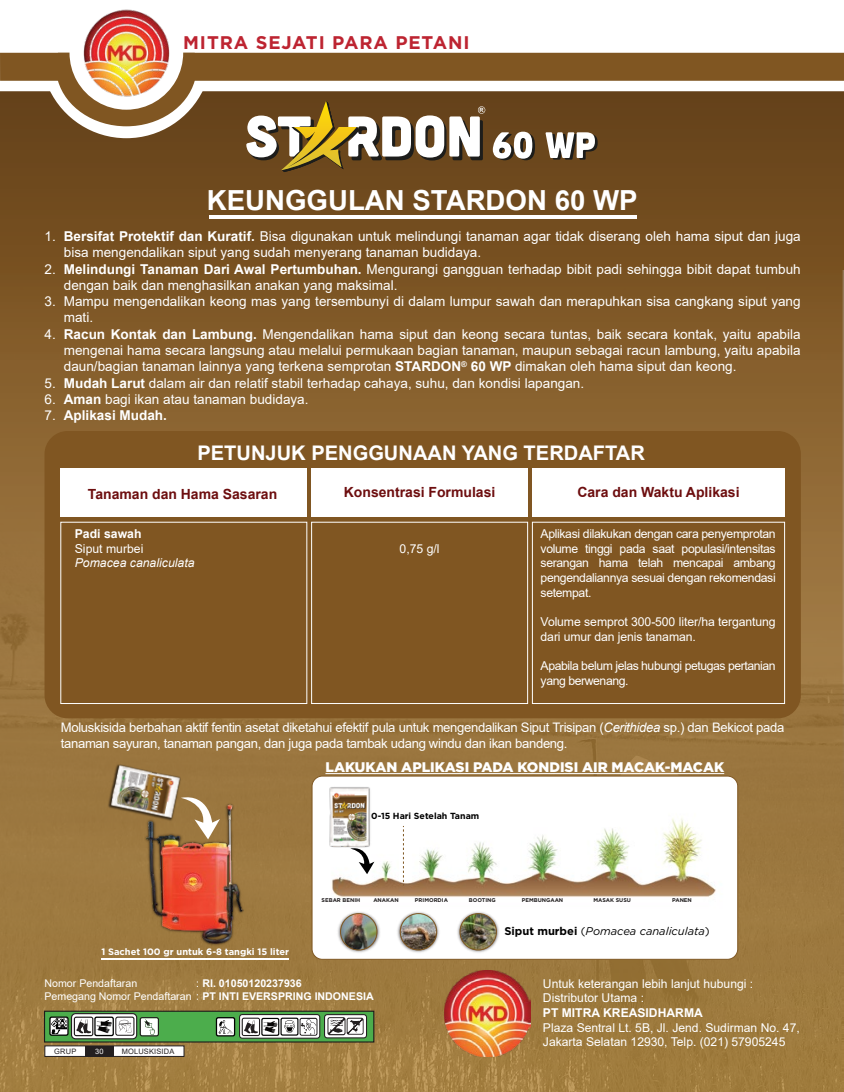
<style>
.page{position:relative;width:844px;height:1092px;background:#fff}
.page>*{position:absolute;margin:0;border:0;box-sizing:border-box;transform-origin:0 0}
.t1{font:700 27.65px "Arial";color:#fff}
.t2{font:700 20.12px "Arial";color:#fff}
.t3{font:700 18.38px "Gotham";letter-spacing:.05em;color:#bd2431}
.t4{font:700 14px "Arial";color:#6d0e0f}
.t5{font:900 13.83px "Gotham";color:#fff}
.t6{font:13.65px/16.3px "Arial";color:#fff;text-align:justify}
.t7{font:13.12px/15.8px "Arial";letter-spacing:-.025em;color:#fff}
.t8{font:12.25px/14.7px "Arial";letter-spacing:-.03em;color:#fff;text-align:justify}
.t9{font:12.25px/14.7px "Arial";letter-spacing:-.01em;color:#fff}
.t10{font:italic 12.25px "Arial";color:#fff}
.t11{font:12.25px "Arial";color:#fff}
.t12{font:700 12.25px "Arial";color:#fff}
.t13{font:12.08px/14.5px "Arial";color:#fff}
.t14{font:700 12.08px "Arial";color:#fff}
.t15{font:italic 11.2px "Gotham";color:#000}
.t16{font:700 10.67px/12.8px "Arial";color:#fff}
.t17{font:10.67px/12.8px "Arial";color:#fff}
.t18{font:700 9.28px "Gotham";color:#fff}
.t19{font:700 8.92px "Gotham";color:#000}
.t20{font:7.35px "Arial";letter-spacing:.025em;color:#231f20}
.t21{font:7.35px "Arial";color:#fff}
.t22{font:700 5.77px "Arial";color:#fff}
.t23{font:700 5.42px "Gotham";color:#231f20}
.s1{font-weight:700}
.s2{font-style:italic}
.s3{font-weight:700;font-style:normal}
.s4{font-style:normal}
</style>
<div class="page">
<div style="left:0;top:0;width:843px;height:1091px;background:#704a1e"></div>
<img style="left:0;top:270px;width:843px;height:821px">
<div style="left:0;top:0;width:843px;height:91px;background:#fff"></div>
<div style="left:0;top:53px;width:843px;height:28px;background:#805622"></div>
<svg style="left:41px;top:52px;width:170px;height:86px"></svg>
<img style="left:73px;top:9px;width:106px;height:94px">
<img style="left:444px;top:970px;width:86px;height:86px">
<div style="left:44px;top:1045px;width:140px;height:11px;background:#fff;border:1px solid #231f20"></div>
<div style="left:85px;top:1045px;width:28px;height:11px;background:#231f20"></div>
<div style="left:44px;top:1010px;width:330px;height:32px;background:#4cad4c;border:1px solid #1d1d1b"></div>
<svg style="left:49px;top:1016px;width:20px;height:19px"></svg>
<svg style="left:51px;top:1017px;width:16px;height:17px"></svg>
<svg style="left:216px;top:1017px;width:19px;height:19px"></svg>
<svg style="left:71px;top:1013px;width:66px;height:25px"></svg>
<div style="left:71px;top:1012px;width:66px;height:27px;border:1px solid #231f20;border-radius:4px"></div>
<svg style="left:239px;top:1014px;width:81px;height:24px"></svg>
<div style="left:239px;top:1013px;width:81px;height:25px;border:1px solid #231f20;border-radius:3px"></div>
<svg style="left:241px;top:1017px;width:76px;height:18px"></svg>
<div style="left:324px;top:1014px;width:42px;height:23px;background:linear-gradient(to right,#fff,#fff);border-radius:3px"></div>
<div style="left:324px;top:1013px;width:43px;height:25px;border:1px solid #231f20;border-radius:3px"></div>
<svg style="left:327px;top:1017px;width:36px;height:18px"></svg>
<svg style="left:74px;top:1016px;width:60px;height:20px"></svg>
<svg style="left:140px;top:1017px;width:19px;height:19px"></svg>
<div style="left:44px;top:431px;width:756px;height:287px;background:#805622;border-radius:23px"></div>
<div style="left:61px;top:468px;width:246px;height:49px;background:#fff"></div>
<div style="left:311px;top:468px;width:216px;height:49px;background:#fff"></div>
<div style="left:532px;top:468px;width:252px;height:49px;background:#fff"></div>
<div style="left:311px;top:522px;width:217px;height:181px;border:1px solid #fff"></div>
<svg style="left:492px;top:132px;width:43px;height:28px"></svg>
<svg style="left:545px;top:132px;width:52px;height:28px"></svg>
<svg style="left:246px;top:101px;width:239px;height:71px"></svg>
<hr style="left:209px;top:216px;width:427px;height:3px;background:#fff">
<img style="left:107px;top:763px;width:75px;height:59px">
<img style="left:107px;top:762px;width:74px;height:58px">
<svg style="left:181px;top:792px;width:39px;height:9px"></svg>
<img style="left:142px;top:801px;width:104px;height:146px">
<img style="left:145px;top:804px;width:98px;height:139px">
<hr style="left:102px;top:957px;width:187px;height:2px;background:#fff">
<hr style="left:325px;top:773px;width:399px;height:1px;background:#fff">
<div style="left:312px;top:776px;width:425px;height:183px;background:#fff;border-radius:10px"></div>
<div style="left:311px;top:775px;width:427px;height:184px;border:1px solid #805823;border-radius:10px"></div>
<img style="left:331px;top:818px;width:385px;height:79px">
<svg style="left:403px;top:825px;width:1px;height:60px"></svg>
<svg style="left:350px;top:845px;width:24px;height:29px"></svg>
<img style="left:331px;top:818px;width:41px;height:30px">
<img style="left:329px;top:787px;width:41px;height:60px">
<img style="left:338px;top:912px;width:42px;height:41px">
<img style="left:340px;top:913px;width:37px;height:36px;border-radius:18px">
<div style="left:340px;top:913px;width:37px;height:37px;border:1px solid #805823;border-radius:50%"></div>
<img style="left:397px;top:912px;width:42px;height:41px">
<img style="left:400px;top:913px;width:36px;height:36px;border-radius:18px">
<div style="left:400px;top:913px;width:36px;height:37px;border:1px solid #805823;border-radius:50%"></div>
<img style="left:457px;top:912px;width:42px;height:41px">
<img style="left:460px;top:913px;width:36px;height:36px;border-radius:18px">
<div style="left:459px;top:913px;width:37px;height:37px;border:1px solid #805823;border-radius:50%"></div>
<h3 class="t3" style="left:183px;top:32px;width:288px">MITRA SEJATI PARA PETANI</h3>
<p class="t22" style="left:479px;top:106px;width:6px">R</p>
<p class="t6" style="left:44px;top:228px;width:13px">1.</p>
<p class="t6" style="left:44px;top:260px;width:13px">2.</p>
<p class="t6" style="left:44px;top:293px;width:13px">3.</p>
<p class="t6" style="left:44px;top:325px;width:13px">4.</p>
<p class="t6" style="left:44px;top:374px;width:13px">5.<br>6.<br>7.</p>
<h1 class="t1" style="left:207px;top:181px;width:432px">KEUNGGULAN STARDON 60 WP</h1>
<p class="t6" style="left:64px;top:228px;width:738px;text-align:left"><span class="s1">Bersifat Protektif dan Kuratif.</span> Bisa digunakan untuk melindungi tanaman agar tidak diserang oleh hama siput dan juga bisa mengendalikan siput yang sudah menyerang tanaman budidaya.<br><span class="s1">Melindungi Tanaman Dari Awal Pertumbuhan.</span> Mengurangi gangguan terhadap bibit padi sehingga bibit dapat tumbuh dengan baik dan menghasilkan anakan yang maksimal.<br>Mampu mengendalikan keong mas yang tersembunyi di dalam lumpur sawah dan merapuhkan sisa cangkang siput yang mati.<br><span class="s1">Racun Kontak dan Lambung.</span> Mengendalikan hama siput dan keong secara tuntas, baik secara kontak, yaitu apabila mengenai hama secara langsung atau melalui permukaan bagian tanaman, maupun sebagai racun lambung, yaitu apabila daun/bagian tanaman lainnya yang terkena semprotan <span class="s1">STARDON</span><sup>®</sup> <span class="s1">60 WP</span> dimakan oleh hama siput dan keong.<br><span class="s1">Mudah Larut</span> dalam air dan relatif stabil terhadap cahaya, suhu, dan kondisi lapangan.<br><span class="s1">Aman</span> bagi ikan atau tanaman budidaya.<br><span class="s1">Aplikasi Mudah.</span></p>
<h2 class="t2" style="left:197px;top:438px;width:449px">PETUNJUK PENGGUNAAN YANG TERDAFTAR</h2>
<p class="t4" style="left:88px;top:483px;width:191px">Tanaman dan Hama Sasaran</p>
<p class="t4" style="left:344px;top:482px;width:153px">Konsentrasi Formulasi</p>
<p class="t4" style="left:577px;top:482px;width:164px">Cara dan Waktu Aplikasi</p>
<p class="t12" style="left:75px;top:525px;width:68px">Padi sawah</p>
<p class="t11" style="left:75px;top:540px;width:70px">Siput murbei</p>
<p class="t10" style="left:75px;top:555px;width:121px">Pomacea canaliculata</p>
<p class="t8" style="left:540px;top:526px;width:236px">Aplikasi dilakukan dengan cara penyemprotan volume tinggi pada saat populasi/intensitas serangan hama telah mencapai ambang pengendaliannya sesuai dengan rekomendasi setempat.</p>
<p class="t9" style="left:540px;top:614px;width:236px">Volume semprot 300-500 liter/ha tergantung dari umur dan jenis tanaman.</p>
<p class="t8" style="left:540px;top:658px;width:236px">Apabila belum jelas hubungi petugas pertanian yang berwenang.</p>
<p class="t7" style="left:61px;top:719px;width:725px">Moluskisida berbahan aktif fentin asetat diketahui efektif pula untuk mengendalikan Siput Trisipan (<span class="s2">Cerithidea</span> sp.) dan Bekicot pada tanaman sayuran, tanaman pangan, dan juga pada tambak udang windu dan ikan bandeng.</p>
<p class="t8" style="left:399px;top:541px;width:42px">0,75 g/l</p>
<p class="t5" style="left:325px;top:758px;width:400px">LAKUKAN APLIKASI PADA KONDISI AIR MACAK-MACAK</p>
<p class="t19" style="left:371px;top:810px;width:110px">0-15 Hari Setelah Tanam</p>
<p class="t23" style="left:321px;top:897px;width:40px">SEBAR BENIH</p>
<p class="t23" style="left:373px;top:897px;width:27px">ANAKAN</p>
<p class="t23" style="left:415px;top:897px;width:35px">PRIMORDIA</p>
<p class="t23" style="left:468px;top:897px;width:28px">BOOTING</p>
<p class="t23" style="left:521px;top:897px;width:43px">PEMBUNGAAN</p>
<p class="t23" style="left:593px;top:896px;width:39px">MASAK SUSU</p>
<p class="t23" style="left:672px;top:896px;width:21px">PANEN</p>
<p class="t18" style="left:101px;top:946px;width:189px">1 Sachet 100 gr untuk 6-8 tangki 15 liter</p>
<p class="t17" style="left:44px;top:976px;width:149px">Nomor Pendaftaran<br>Pemegang Nomor Pendaftaran</p>
<p class="t16" style="left:202px;top:976px;width:173px">RI. 01050120237936<br>PT INTI EVERSPRING INDONESIA</p>
<p class="t20" style="left:54px;top:1045px;width:24px">GRUP</p>
<p class="t21" style="left:95px;top:1045px;width:10px">30</p>
<p class="t20" style="left:122px;top:1045px;width:54px">MOLUSKISIDA</p>
<p class="t15" style="left:504px;top:925px;width:207px"><span class="s3">Siput murbei</span> <span class="s4">(</span>Pomacea canaliculata<span class="s4">)</span></p>
<p class="t13" style="left:543px;top:976px;width:212px">Untuk keterangan lebih lanjut hubungi :<br>Distributor Utama :</p>
<p class="t14" style="left:543px;top:1004px;width:161px">PT MITRA KREASIDHARMA</p>
<p class="t13" style="left:543px;top:1019px;width:258px">Plaza Sentral Lt. 5B, Jl. Jend. Sudirman No. 47,<br>Jakarta Selatan 12930, Telp. (021) 57905245</p>
</div>
